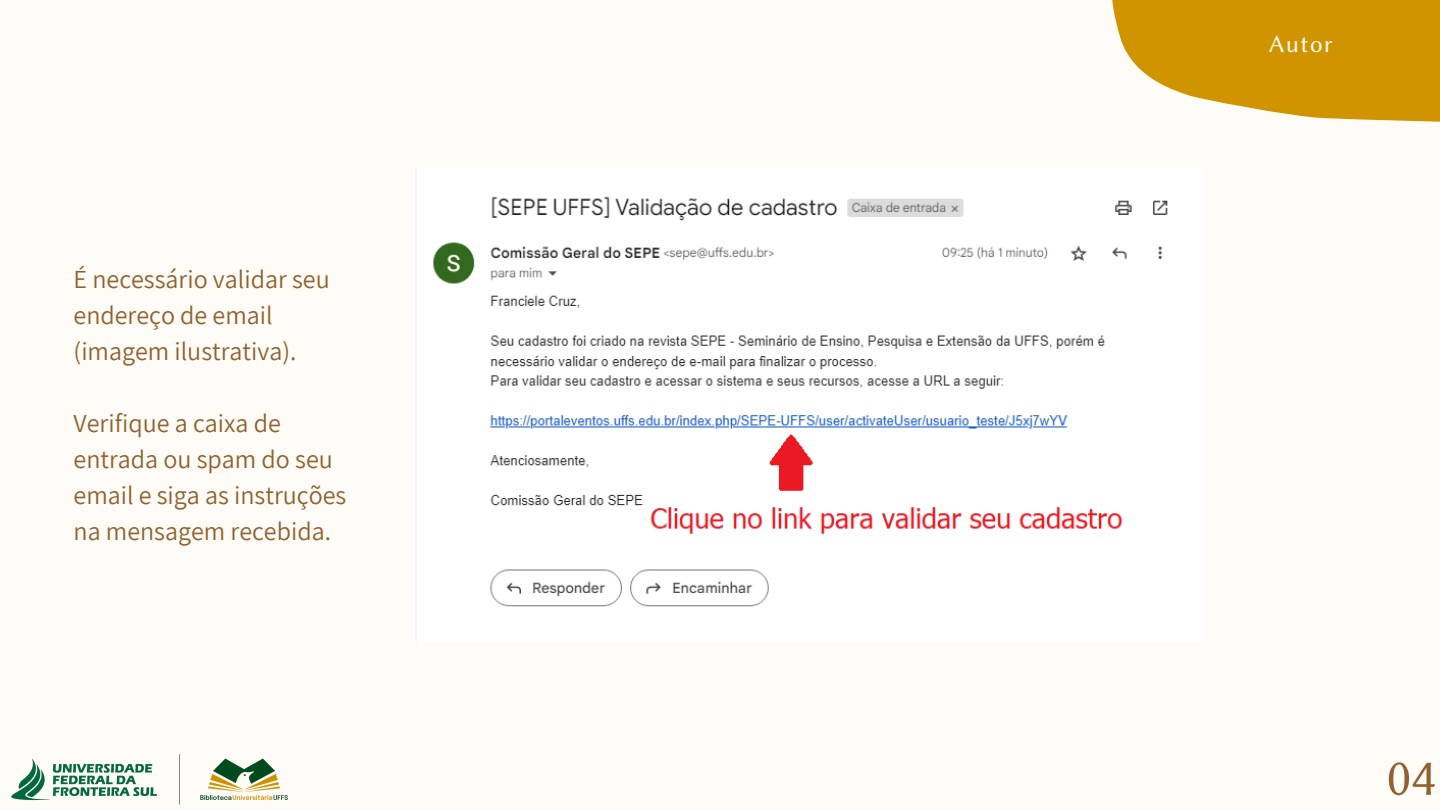
<style>
.page{position:relative;width:1440px;height:810px;background:#fffcf7}
.page>*{position:absolute;margin:0;border:0;box-sizing:border-box;transform-origin:0 0}
.t1{font:53px "Lin Biolinum O";color:#91612f}
.t2{font:26px/36px "Assistant";color:#91612f}
.t3{font:25px "Lin Biolinum O";letter-spacing:.05em;color:#fffcf7}
</style>
<div class="page">
<img style="left:11px;top:754px;width:277px;height:51px">
<svg style="left:1112px;top:0;width:328px;height:122px;background:#d7a325"></svg>
<img style="left:433px;top:196px;width:735px;height:411px">
<h1 class="t2" style="left:74px;top:260px;width:258px">É necessário validar seu endereço de email (imagem ilustrativa).</h1>
<h1 class="t2" style="left:74px;top:404px;width:274px">Verifique a caixa de entrada ou spam do seu email e siga as instruções na mensagem recebida.</h1>
<p class="t3" style="left:1269px;top:30px;width:66px">Autor</p>
<p class="t1" style="left:1387px;top:747px;width:51px">04</p>
</div>
